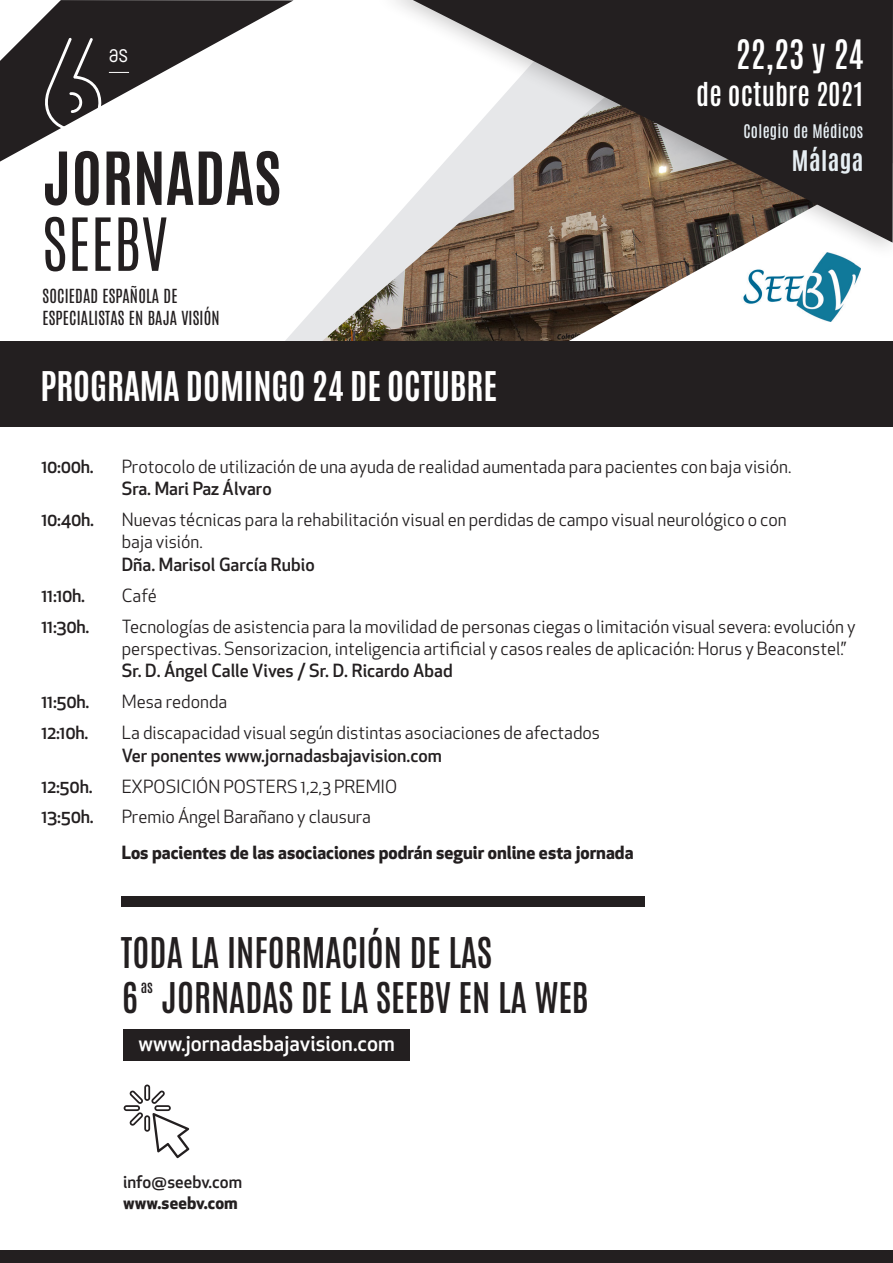
<style>
.page{position:relative;width:893px;height:1263px;background:#fff}
.page>*{position:absolute;margin:0;border:0;box-sizing:border-box;transform-origin:0 0}
.t1{font:300 125.7px "Lovelo Line";color:#fff}
.t2{font:700 62.1px "Antonio";letter-spacing:.01em;color:#231f20}
.t3{font:300 62.1px "Antonio";letter-spacing:.01em;color:#231f20}
.t4{font:600 36px "Antonio";color:#231f20}
.t5{font:700 34.8px "Antonio";color:#fff}
.t6{font:600 34.5px "Antonio";color:#fff}
.t7{font:600 27.75px "Antonio";letter-spacing:.005em;color:#fff}
.t8{font:25.35px "Phenomena";color:#fff}
.t9{font:700 24.15px "Antonio";letter-spacing:.02em;color:#e6eef3}
.t10{font:500 21px "Apex New";color:#fff}
.t11{font:17.7px/22.4px "Apex New";color:#231f20}
.t12{font:500 17.7px "Apex New";color:#231f20}
.t13{font:700 17.7px "Apex New";color:#231f20}
.t14{font:500 16.8px "Apex New";color:#231f20}
.t15{font:700 16.8px "Apex New";letter-spacing:.005em;color:#231f20}
.t16{font:16.5px "Antonio";letter-spacing:.01em;color:#231f20}
.t17{font:500 15.9px "Antonio";letter-spacing:.02em;color:#e6eef3}
.t18{font:600 14.1px "Antonio";color:#231f20}
</style>
<div class="page">
<img style="left:285px;top:246px;width:273px;height:95px">
<svg style="left:0;top:0;width:293px;height:162px"></svg>
<svg style="left:109px;top:72px;width:20px;height:1px"></svg>
<svg style="left:0;top:0;width:61px;height:61px"></svg>
<div style="left:0;top:1250px;width:893px;height:13px;background:#231f20"></div>
<svg style="left:558px;top:262px;width:274px;height:79px"></svg>
<img style="left:741px;top:262px;width:120px;height:59px">
<div style="left:370px;top:0;width:523px;height:262px;background:#231f20;opacity:.25"></div>
<svg style="left:413px;top:0;width:480px;height:243px;background:#6c635f"></svg>
<div style="left:0;top:341px;width:893px;height:85px;background:#231f20"></div>
<div style="left:121px;top:896px;width:523px;height:11px;background:#231f20"></div>
<svg style="left:124px;top:1084px;width:65px;height:74px"></svg>
<div style="left:124px;top:1028px;width:286px;height:32px;background:#231f20"></div>
<p class="t1" style="left:40px;top:7px;width:68px">6</p>
<p class="t8" style="left:109px;top:39px;width:21px">as</p>
<p class="t2" style="left:42px;top:134px;width:240px">JORNADAS</p>
<p class="t3" style="left:42px;top:200px;width:127px">SEEBV</p>
<p class="t16" style="left:42px;top:284px;width:136px">SOCIEDAD ESPAÑOLA DE</p>
<p class="t16" style="left:42px;top:306px;width:179px">ESPECIALISTAS EN BAJA VISIÓN</p>
<p class="t5" style="left:40px;top:361px;width:458px">PROGRAMA DOMINGO 24 DE OCTUBRE</p>
<p class="t6" style="left:735px;top:30px;width:130px">22,23 y 24</p>
<p class="t7" style="left:696px;top:75px;width:169px">de octubre 2021</p>
<p class="t17" style="left:743px;top:120px;width:121px">Colegio de Médicos</p>
<p class="t9" style="left:792px;top:144px;width:73px">Málaga</p>
<p class="t12" style="left:41px;top:454px;width:54px">10:00h.</p>
<p class="t12" style="left:41px;top:508px;width:54px">10:40h.</p>
<p class="t12" style="left:41px;top:583px;width:45px">11:10h.</p>
<p class="t12" style="left:41px;top:614px;width:49px">11:30h.</p>
<p class="t12" style="left:41px;top:690px;width:49px">11:50h.</p>
<p class="t12" style="left:41px;top:721px;width:48px">12:10h.</p>
<p class="t12" style="left:41px;top:774px;width:53px">12:50h.</p>
<p class="t12" style="left:41px;top:805px;width:54px">13:50h.</p>
<p class="t11" style="left:122px;top:455px;width:671px">Protocolo de utilización de una ayuda de realidad aumentada para pacientes con baja visión.</p>
<p class="t12" style="left:122px;top:477px;width:152px">Sra. Mari Paz Álvaro</p>
<p class="t11" style="left:122px;top:508px;width:666px">Nuevas técnicas para la rehabilitación visual en perdidas de campo visual neurológico o con</p>
<p class="t11" style="left:122px;top:531px;width:83px">baja visión.</p>
<p class="t12" style="left:122px;top:552px;width:194px">Dña. Marisol García Rubio</p>
<p class="t11" style="left:122px;top:584px;width:37px">Café</p>
<p class="t11" style="left:122px;top:615px;width:735px">Tecnologías de asistencia para la movilidad de personas ciegas o limitación visual severa: evolución y perspectivas. Sensorizacion, inteligencia artificial y casos reales de aplicación: Horus y Beaconstel.”</p>
<p class="t12" style="left:122px;top:659px;width:332px">Sr. D. Ángel Calle Vives / Sr. D. Ricardo Abad</p>
<p class="t11" style="left:122px;top:691px;width:107px">Mesa redonda</p>
<p class="t11" style="left:122px;top:722px;width:480px">La discapacidad visual según distintas asociaciones de afectados</p>
<p class="t12" style="left:122px;top:743px;width:322px">Ver ponentes www.jornadasbajavision.com</p>
<p class="t11" style="left:122px;top:775px;width:277px">EXPOSICIÓN POSTERS 1,2,3 PREMIO</p>
<p class="t11" style="left:122px;top:806px;width:251px">Premio Ángel Barañano y clausura</p>
<p class="t13" style="left:122px;top:839px;width:513px">Los pacientes de las asociaciones podrán seguir online esta jornada</p>
<p class="t4" style="left:121px;top:927px;width:373px">TODA LA INFORMACIÓN DE LAS</p>
<p class="t4" style="left:122px;top:972px;width:468px">6 JORNADAS DE LA SEEBV EN LA WEB</p>
<p class="t10" style="left:139px;top:1030px;width:258px">www.jornadasbajavision.com</p>
<p class="t18" style="left:141px;top:977px;width:14px">as</p>
<p class="t14" style="left:123px;top:1170px;width:121px">info@seebv.com</p>
<p class="t15" style="left:123px;top:1190px;width:116px">www.seebv.com</p>
</div>
